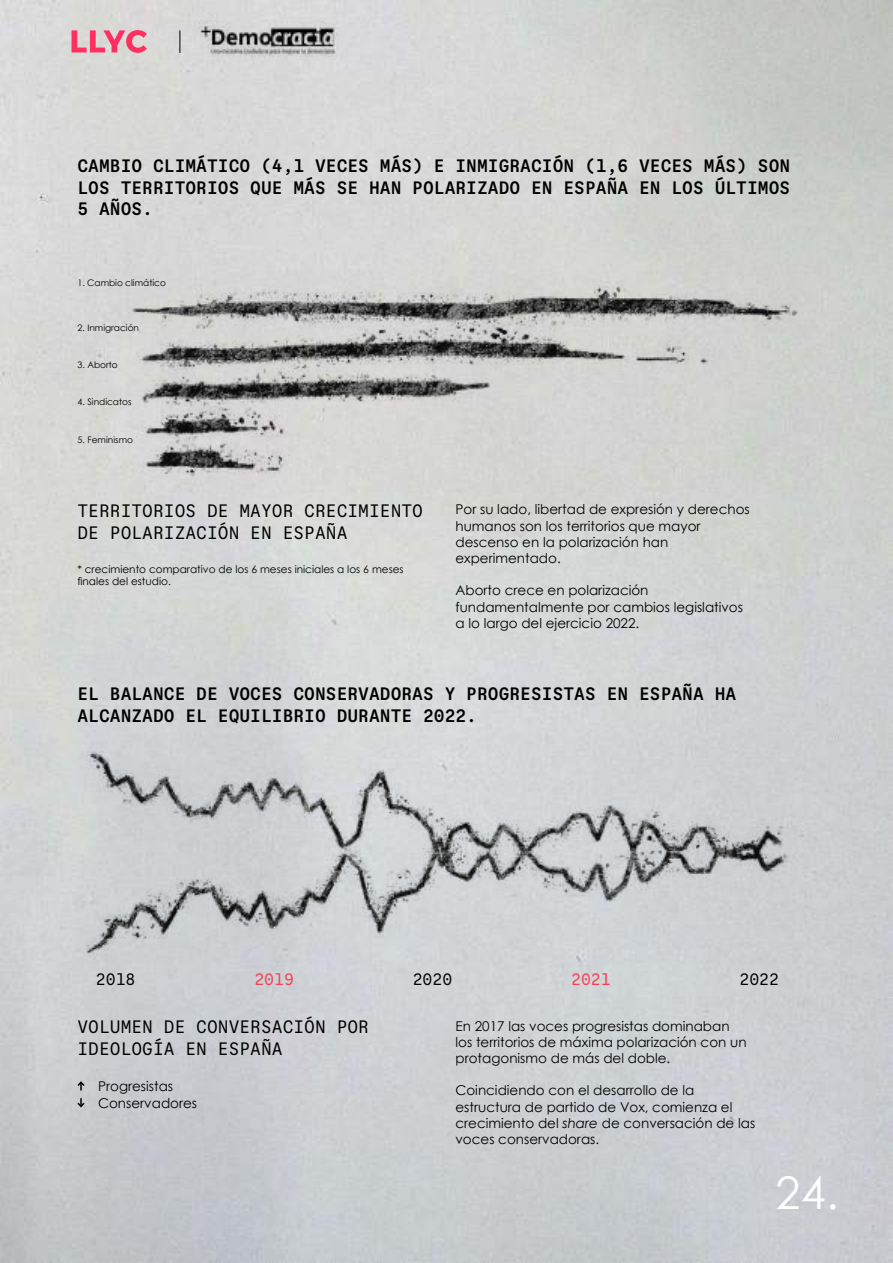
<style>
.page{position:relative;width:893px;height:1263px;background:#fff}
.page>*{position:absolute;margin:0;border:0;box-sizing:border-box;transform-origin:0 0}
.t1{font:45px "Century Gothic";color:#fff}
.t2{font:500 18px/21.6px "Auger Mono";color:#000}
.t3{font:18px/21.6px "Auger Mono";color:#000}
.t4{font:16.5px "Auger Mono";color:#000}
.t5{font:16.5px "Auger Mono";color:#f73f54}
.t6{font:13.5px/16.2px "Century Gothic";color:#000}
.t7{font:10.5px/12.6px "Century Gothic";color:#000}
.t8{font:9px "Century Gothic";color:#000}
.s1{font-style:italic}
</style>
<div class="page">
<img style="left:0;top:0;width:893px;height:1263px">
<img style="left:126px;top:271px;width:689px;height:222px">
<img style="left:76px;top:735px;width:719px;height:228px">
<svg style="left:76px;top:1080px;width:10px;height:10px"></svg>
<svg style="left:76px;top:1098px;width:10px;height:10px"></svg>
<svg style="left:180px;top:30px;width:1px;height:23px"></svg>
<svg style="left:72px;top:30px;width:75px;height:23px;background:#ea8d9f"></svg>
<img style="left:195px;top:21px;width:147px;height:38px">
<h2 class="t2" style="left:77px;top:155px;width:714px;text-align:justify">CAMBIO CLIMÁTICO (4,1 VECES MÁS) E INMIGRACIÓN (1,6 VECES MÁS) SON LOS TERRITORIOS QUE MÁS SE HAN POLARIZADO EN ESPAÑA EN LOS ÚLTIMOS 5 AÑOS.</h2>
<p class="t8" style="left:77px;top:279px;width:90px">1. Cambio climático</p>
<p class="t8" style="left:77px;top:324px;width:63px">2. Inmigración</p>
<p class="t8" style="left:77px;top:361px;width:42px">3. Aborto</p>
<p class="t8" style="left:77px;top:398px;width:56px">4. Sindicatos</p>
<p class="t8" style="left:77px;top:435px;width:57px">5. Feminismo</p>
<h2 class="t3" style="left:77px;top:500px;width:347px">TERRITORIOS DE MAYOR CRECIMIENTO<br>DE POLARIZACIÓN EN ESPAÑA</h2>
<p class="t7" style="left:77px;top:563px;width:328px">* crecimiento comparativo de los 6 meses iniciales a los 6 meses finales del estudio.</p>
<p class="t6" style="left:455px;top:502px;width:296px">Por su lado, libertad de expresión y derechos humanos son los territorios que mayor descenso en la polarización han experimentado.</p>
<p class="t6" style="left:455px;top:583px;width:289px">Aborto crece en polarización fundamentalmente por cambios legislativos a lo largo del ejercicio 2022.</p>
<h2 class="t2" style="left:77px;top:683px;width:660px">EL BALANCE DE VOCES CONSERVADORAS Y PROGRESISTAS EN ESPAÑA HA<br>ALCANZADO EL EQUILIBRIO DURANTE 2022.</h2>
<p class="t4" style="left:96px;top:969px;width:41px">2018</p>
<p class="t5" style="left:254px;top:969px;width:41px">2019</p>
<p class="t4" style="left:413px;top:969px;width:41px">2020</p>
<p class="t5" style="left:571px;top:969px;width:41px">2021</p>
<p class="t4" style="left:739px;top:969px;width:41px">2022</p>
<h2 class="t3" style="left:77px;top:1016px;width:293px">VOLUMEN DE CONVERSACIÓN POR<br>IDEOLOGÍA EN ESPAÑA</h2>
<p class="t6" style="left:98px;top:1079px;width:100px">Progresistas<br>Conservadores</p>
<p class="t6" style="left:455px;top:1019px;width:293px">En 2017 las voces progresistas dominaban los territorios de máxima polarización con un protagonismo de más del doble.</p>
<p class="t6" style="left:455px;top:1083px;width:301px">Coincidiendo con el desarrollo de la estructura de partido de Vox, comienza el crecimiento del <span class="s1">share</span> de conversación de las voces conservadoras.</p>
<h1 class="t1" style="left:775px;top:1174px;width:65px">24.</h1>
</div>
